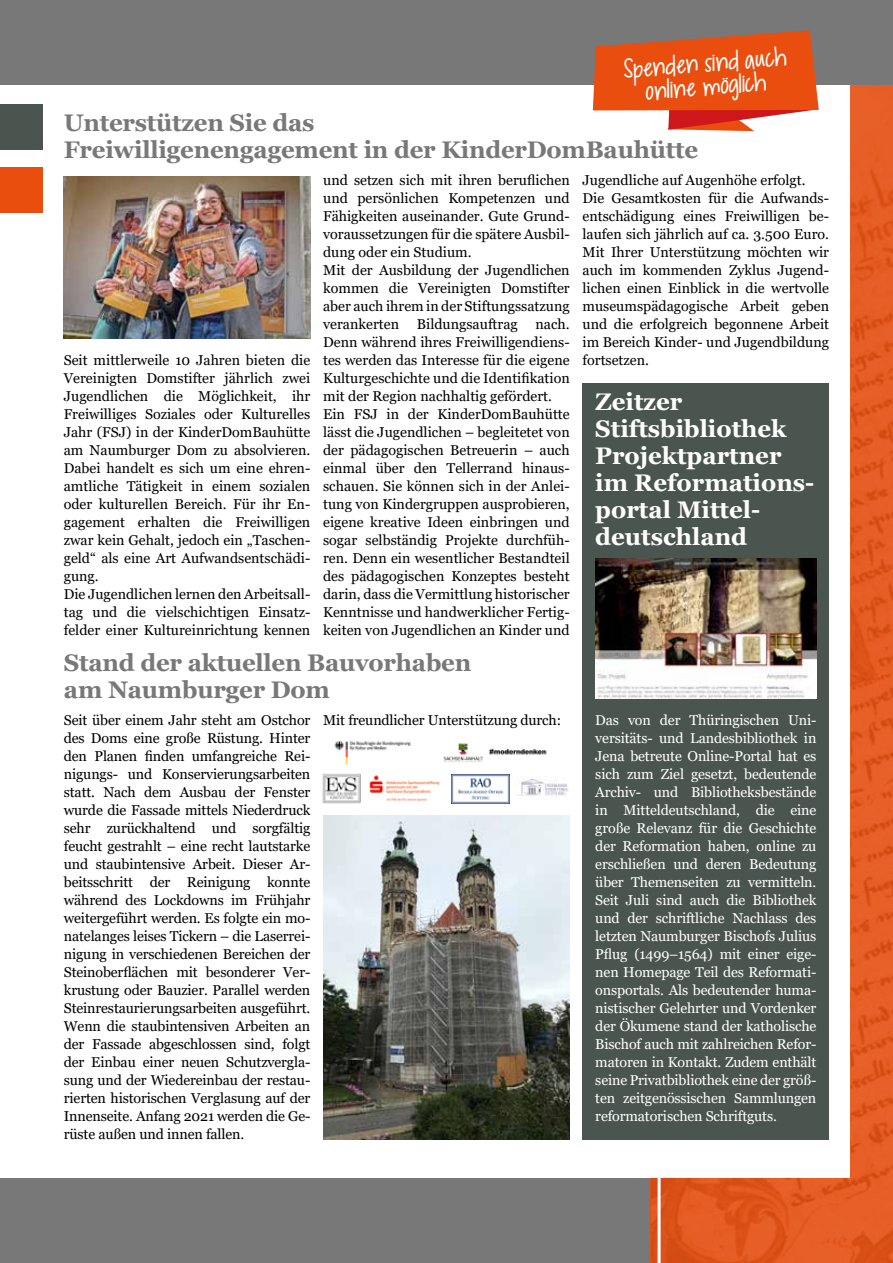
<style>
.page{position:relative;width:893px;height:1263px;background:#fff}
.page>*{position:absolute;margin:0;border:0;box-sizing:border-box;transform-origin:0 0}
.t1{font:700 24px/27px "Georgia";letter-spacing:-.01em;color:#777877}
.t2{font:700 24px/27px "Georgia";color:#fff}
.t3{font:19.5px/23.4px "KG Dropsof Jupiter";color:#fff;text-align:center}
.t4{font:14.25px/18px "Georgia";color:#000}
.t5{font:14.25px/18px "Georgia";letter-spacing:-.01em;color:#fff;text-align:justify}
</style>
<div class="page">
<div style="left:0;top:1178px;width:651px;height:85px;background:#777877"></div>
<svg style="left:651px;top:1178px;width:242px;height:85px;background:#e1581f"></svg>
<svg style="left:850px;top:85px;width:43px;height:1093px;background:#e35b22"></svg>
<hr style="left:658px;top:1178px;width:3px;height:85px;background:#fff">
<div style="left:0;top:0;width:893px;height:85px;background:#777877"></div>
<div style="left:0;top:104px;width:43px;height:45px;background:#4a5550"></div>
<div style="left:0;top:167px;width:43px;height:45px;background:#e94e0f"></div>
<div style="left:583px;top:383px;width:246px;height:756px;background:#4a5550"></div>
<svg style="left:593px;top:30px;width:226px;height:101px"></svg>
<img style="left:64px;top:176px;width:246px;height:162px">
<img style="left:323px;top:815px;width:247px;height:324px">
<img style="left:595px;top:559px;width:221px;height:139px">
<img style="left:334px;top:740px;width:77px;height:25px">
<img style="left:443px;top:743px;width:104px;height:20px">
<img style="left:322px;top:773px;width:39px;height:31px">
<img style="left:369px;top:775px;width:71px;height:27px">
<img style="left:452px;top:775px;width:58px;height:28px">
<img style="left:516px;top:779px;width:53px;height:17px">
<h2 class="t3" style="left:622px;top:59px;width:165px;rotate:-5deg">Spenden sind auch online möglich</h2>
<h1 class="t1" style="left:64px;top:109px;width:636px">Unterstützen Sie das<br>Freiwilligenengagement in der KinderDomBauhütte</h1>
<p class="t4" style="left:64px;top:352px;width:248px">Seit mittlerweile 10 Jahren bieten die Vereinigten Domstifter jährlich zwei Jugendlichen die Möglichkeit, ihr Freiwilliges Soziales oder Kulturelles Jahr (FSJ) in der KinderDomBauhütte am Naumburger Dom zu absolvieren.<br>Dabei handelt es sich um eine ehren&shy;amtliche Tätigkeit in einem sozialen oder kulturellen Bereich. Für ihr En&shy;gagement erhalten die Freiwilligen zwar kein Gehalt, jedoch ein „Taschen&shy;geld“ als eine Art Aufwandsentschädi&shy;gung.<br>Die Jugendlichen lernen den Arbeitsall&shy;tag und die vielschichtigen Einsatz&shy;felder einer Kultureinrichtung kennen</p>
<p class="t4" style="left:323px;top:172px;width:248px">und setzen sich mit ihren beruflichen und persönlichen Kompetenzen und Fähigkeiten auseinander. Gute Grund&shy;voraussetzungen für die spätere Ausbil&shy;dung oder ein Studium.<br>Mit der Ausbildung der Jugendlichen kommen die Vereinigten Domstifter aber auch ihrem in der Stiftungssatzung verankerten Bildungsauftrag nach.<br>Denn während ihres Freiwilligendiens&shy;tes werden das Interesse für die eigene Kulturgeschichte und die Identifikation mit der Region nachhaltig gefördert.<br>Ein FSJ in der KinderDomBauhütte lässt die Jugendlichen – begleitetet von der pädagogischen Betreuerin – auch einmal über den Tellerrand hinaus&shy;schauen. Sie können sich in der Anlei&shy;tung von Kindergruppen ausprobieren, eigene kreative Ideen einbringen und sogar selbständig Projekte durchfüh&shy;ren. Denn ein wesentlicher Bestandteil des pädagogischen Konzeptes besteht darin, dass die Vermittlung historischer Kenntnisse und handwerklicher Fertig&shy;keiten von Jugendlichen an Kinder und</p>
<p class="t4" style="left:582px;top:171px;width:248px">Jugendliche auf Augenhöhe erfolgt.<br>Die Gesamtkosten für die Aufwands&shy;entschädigung eines Freiwilligen be&shy;laufen sich jährlich auf ca. 3.500 Euro.<br>Mit Ihrer Unterstützung möchten wir auch im kommenden Zyklus Jugend&shy;lichen einen Einblick in die wertvolle museumspädagogische Arbeit geben und die erfolgreich begonnene Arbeit im Bereich Kinder- und Jugendbildung fortsetzen.</p>
<h1 class="t2" style="left:595px;top:388px;width:220px">Zeitzer<br>Stiftsbibliothek<br>Projektpartner im Reformations&shy;portal Mittel&shy;deutschland</h1>
<h1 class="t1" style="left:64px;top:649px;width:409px">Stand der aktuellen Bauvorhaben am Naumburger Dom</h1>
<p class="t4" style="left:64px;top:712px;width:248px;text-align:justify">Seit über einem Jahr steht am Ostchor des Doms eine große Rüstung. Hinter den Planen finden umfangreiche Rei&shy;nigungs- und Konservierungsarbeiten statt. Nach dem Ausbau der Fenster wurde die Fassade mittels Niederdruck sehr zurückhaltend und sorgfältig feucht gestrahlt – eine recht lautstarke und staubintensive Arbeit. Dieser Ar&shy;beitsschritt der Reinigung konnte während des Lockdowns im Frühjahr weitergeführt werden. Es folgte ein mo&shy;natelanges leises Tickern – die Laserrei&shy;nigung in verschiedenen Bereichen der Steinoberflächen mit besonderer Ver&shy;krustung oder Bauzier. Parallel werden Steinrestaurierungsarbeiten ausgeführt.<br>Wenn die staubintensiven Arbeiten an der Fassade abgeschlossen sind, folgt der Einbau einer neuen Schutzvergla&shy;sung und der Wiedereinbau der restau&shy;rierten historischen Verglasung auf der Innenseite. Anfang 2021 werden die Ge&shy;rüste außen und innen fallen.</p>
<p class="t4" style="left:323px;top:712px;width:240px">Mit freundlicher Unterstützung durch:</p>
<p class="t5" style="left:595px;top:712px;width:223px">Das von der Thüringischen Uni&shy;versitäts- und Landesbibliothek in Jena betreute Online-Portal hat es sich zum Ziel gesetzt, bedeutende Archiv- und Bibliotheksbestände in Mitteldeutschland, die eine große Relevanz für die Geschichte der Reformation haben, online zu erschließen und deren Bedeutung über Themenseiten zu vermitteln.<br>Seit Juli sind auch die Bibliothek und der schriftliche Nachlass des letzten Naumburger Bischofs Julius Pflug (1499–1564) mit einer eige&shy;nen Homepage Teil des Reformati&shy;onsportals. Als bedeutender huma&shy;nistischer Gelehrter und Vordenker der Ökumene stand der katholische Bischof auch mit zahlreichen Refor&shy;matoren in Kontakt. Zudem enthält seine Privatbibliothek eine der größ&shy;ten zeitgenössischen Sammlungen reformatorischen Schriftguts.</p>
</div>
